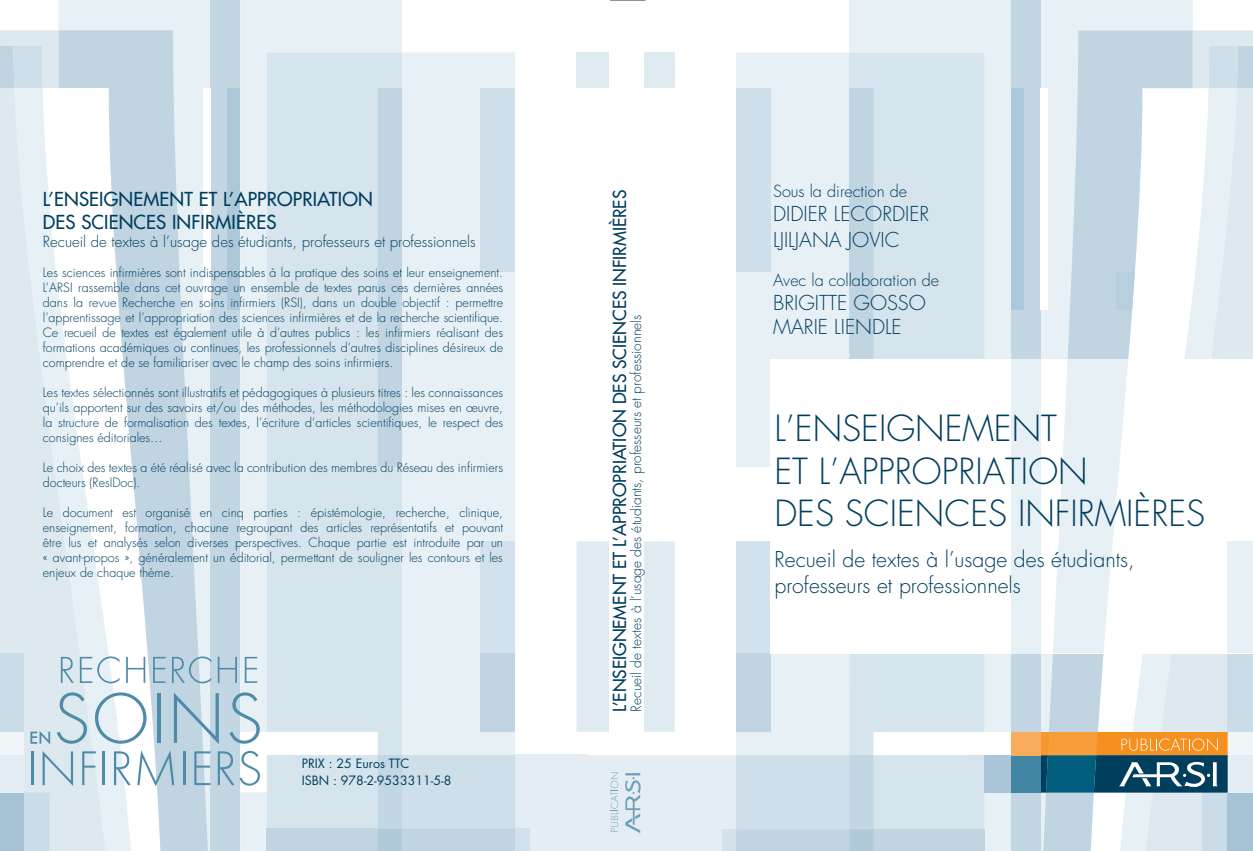
<style>
.page{position:relative;width:1253px;height:851px;background:#fff}
.page>*{position:absolute;margin:0;border:0;box-sizing:border-box;transform-origin:0 0}
.t1{font:300 35px/42.5px "Futura Std";color:#003e5e}
.t2{font:300 21.25px/25.5px "Futura Std";color:#003e5e}
.t3{font:300 20px/25.5px "Futura Std";color:#003e5e}
.t4{font:500 18.75px "Futura Std";color:#003e5e}
.t5{font:500 17.5px "Futura Std";color:#003e5e}
.t6{font:300 16.25px "Futura Std";color:#003e5e}
.t7{font:300 15px "Futura Std";color:#003e5e}
.t8{font:300 13.75px "Futura Std";color:#003e5e}
.t9{font:300 12.5px/15px "Futura Std";color:#003e5e;text-align:justify}
.t10{font:12.5px/17.2px "Futura Std";color:#003e5e}
</style>
<div class="page">
<div style="left:736px;top:53px;width:113px;height:797px;background:#e7f0f5"></div>
<div style="left:849px;top:0;width:343px;height:731px;background:#e7f0f5"></div>
<div style="left:849px;top:53px;width:135px;height:797px;background:#d6e4ed"></div>
<div style="left:1011px;top:0;width:29px;height:850px;background:#c2d6e3"></div>
<svg style="left:1038px;top:30px;width:154px;height:701px;background:#cddde8"></svg>
<svg style="left:1112px;top:88px;width:19px;height:643px;fill:#c0d4e2"></svg>
<svg style="left:1131px;top:88px;width:122px;height:643px"></svg>
<svg style="left:1192px;top:31px;width:61px;height:57px;background:#d2e1ea"></svg>
<div style="left:736px;top:755px;width:113px;height:74px;background:#cedfe9"></div>
<div style="left:849px;top:755px;width:24px;height:74px;background:#c2d6e3"></div>
<div style="left:736px;top:829px;width:113px;height:21px;background:#c0d4e2"></div>
<div style="left:849px;top:829px;width:24px;height:21px;background:#b1cada"></div>
<div style="left:657px;top:467px;width:113px;height:74px;background:#fff"></div>
<div style="left:1227px;top:792px;width:26px;height:58px;background:#a6c3d5"></div>
<div style="left:1227px;top:731px;width:26px;height:39px;background:#f0f5f8"></div>
<div style="left:1227px;top:755px;width:26px;height:37px;background:#e3edf3"></div>
<div style="left:1040px;top:88px;width:8px;height:222px;background:#fff"></div>
<div style="left:736px;top:88px;width:34px;height:184px;background:#cedfe9"></div>
<div style="left:849px;top:88px;width:24px;height:379px;background:#c0d4e2"></div>
<div style="left:1011px;top:88px;width:12px;height:222px;background:#adc8d8"></div>
<div style="left:576px;top:53px;width:98px;height:35px;background:#e0eaf1"></div>
<svg style="left:1116px;top:272px;width:18px;height:38px"></svg>
<div style="left:1227px;top:653px;width:26px;height:78px;background:#cadce7"></div>
<div style="left:736px;top:541px;width:34px;height:112px;background:#d2e1eb"></div>
<div style="left:736px;top:653px;width:34px;height:78px;background:#c0d4e2"></div>
<div style="left:576px;top:541px;width:98px;height:190px;background:#e0eaf1"></div>
<div style="left:770px;top:359px;width:483px;height:294px;background:#fff"></div>
<svg style="left:1053px;top:359px;width:75px;height:294px"></svg>
<div style="left:1227px;top:541px;width:26px;height:112px;background:#e7f0f5"></div>
<div style="left:1011px;top:359px;width:29px;height:294px;background:#e7f0f5"></div>
<svg style="left:873px;top:731px;width:354px;height:119px"></svg>
<div style="left:510px;top:754px;width:77px;height:96px;background:#e3edf3"></div>
<div style="left:402px;top:52px;width:113px;height:798px;background:#e7f0f5"></div>
<div style="left:58px;top:0;width:344px;height:692px;background:#e7f0f5"></div>
<div style="left:267px;top:52px;width:135px;height:798px;background:#d6e4ed"></div>
<div style="left:211px;top:0;width:29px;height:850px;background:#c2d6e3"></div>
<svg style="left:58px;top:30px;width:154px;height:662px;background:#ccdde8"></svg>
<svg style="left:120px;top:88px;width:18px;height:604px;fill:#c0d4e2"></svg>
<svg style="left:0;top:88px;width:120px;height:604px"></svg>
<svg style="left:0;top:30px;width:58px;height:58px;background:#d3e1ea"></svg>
<div style="left:402px;top:754px;width:113px;height:74px;background:#cedfe9"></div>
<div style="left:378px;top:754px;width:24px;height:74px;background:#c2d6e3"></div>
<div style="left:515px;top:828px;width:14px;height:22px;background:#d2e1eb"></div>
<div style="left:402px;top:828px;width:113px;height:22px;background:#c0d4e2"></div>
<div style="left:378px;top:828px;width:24px;height:22px;background:#b1cada"></div>
<div style="left:0;top:792px;width:24px;height:58px;background:#a6c3d5"></div>
<div style="left:0;top:731px;width:24px;height:39px;background:#f0f5f8"></div>
<div style="left:0;top:754px;width:24px;height:38px;background:#e3edf3"></div>
<div style="left:203px;top:88px;width:8px;height:221px;background:#fff"></div>
<div style="left:480px;top:88px;width:35px;height:184px;background:#cedfe9"></div>
<div style="left:378px;top:88px;width:24px;height:379px;background:#c0d4e2"></div>
<div style="left:228px;top:88px;width:12px;height:221px;background:#adc8d8"></div>
<svg style="left:116px;top:272px;width:19px;height:37px"></svg>
<div style="left:0;top:652px;width:24px;height:79px;background:#cadce7"></div>
<div style="left:480px;top:541px;width:35px;height:111px;background:#d2e1eb"></div>
<div style="left:480px;top:652px;width:35px;height:79px;background:#c0d4e2"></div>
<svg style="left:61px;top:656px;width:13px;height:26px"></svg>
<svg style="left:80px;top:656px;width:40px;height:27px"></svg>
<svg style="left:126px;top:656px;width:19px;height:26px"></svg>
<svg style="left:153px;top:656px;width:13px;height:26px"></svg>
<svg style="left:172px;top:656px;width:39px;height:27px"></svg>
<svg style="left:218px;top:656px;width:19px;height:26px"></svg>
<svg style="left:245px;top:656px;width:12px;height:26px"></svg>
<svg style="left:24px;top:692px;width:354px;height:158px"></svg>
<hr style="left:610px;top:0;width:35px;height:1px;background:#000">
<div style="left:581px;top:755px;width:155px;height:96px;background:#e3edf3"></div>
<div style="left:609px;top:45px;width:35px;height:698px;background:#fff"></div>
<h3 class="t4" style="left:43px;top:188px;width:24px">L’ENSEIGNEMENT</h3>
<h3 class="t4" style="left:199px;top:188px;width:48px">ET L’APPROPRIATION</h3>
<h3 class="t4" style="left:43px;top:210px;width:12px">DES</h3>
<h3 class="t4" style="left:81px;top:210px;width:12px">SCIENCES</h3>
<h3 class="t4" style="left:172px;top:210px;width:11px">INFIRMIÈRES</h3>
<p class="t7" style="left:43px;top:232px;width:434px">Recueil de textes à l’usage des étudiants, professeurs et professionnels</p>
<p class="t9" style="left:43px;top:265px;width:462px">Les sciences infirmières sont indispensables à la pratique des soins et leur enseignement.<br>L’ARSI rassemble dans cet ouvrage un ensemble de textes parus ces dernières années dans la revue Recherche en soins infirmiers (RSI), dans un double objectif : permettre l’apprentissage et l’appropriation des sciences infirmières et de la recherche scientifique.<br>Ce recueil de textes est également utile à d’autres publics : les infirmiers réalisant des formations académiques ou continues, les professionnels d’autres disciplines désireux de comprendre et de se familiariser avec le champ des soins infirmiers.</p>
<p class="t9" style="left:43px;top:385px;width:462px">Les textes sélectionnés sont illustratifs et pédagogiques à plusieurs titres : les connaissances qu’ils apportent sur des savoirs et/ou des méthodes, les méthodologies mises en œuvre, la structure de formalisation des textes, l’écriture d’articles scientifiques, le respect des consignes éditoriales…</p>
<p class="t9" style="left:43px;top:460px;width:462px">Le choix des textes a été réalisé avec la contribution des membres du Réseau des infirmiers docteurs (ResIDoc).</p>
<p class="t9" style="left:43px;top:505px;width:462px">Le document est organisé en cinq parties : épistémologie, recherche, clinique, enseignement, formation, chacune regroupant des articles représentatifs et pouvant être lus et analysés selon diverses perspectives. Chaque partie est introduite par un « avant-propos », généralement un éditorial, permettant de souligner les contours et les enjeux de chaque thème.</p>
<p class="t10" style="left:302px;top:754px;width:151px">PRIX : 25 Euros TTC<br>ISBN : 978-2-9533311-5-8</p>
<h3 class="t5" style="left:609px;top:711px;width:523px;rotate:-90deg">L’enseignement et l’appropriation des sciences infirmières</h3>
<p class="t8" style="left:628px;top:711px;width:398px;rotate:-90deg">recueil de textes à l’usage des étudiants, professeurs et professionnels</p>
<h3 class="t6" style="left:773px;top:181px;width:135px">Sous la direction de</h3>
<h3 class="t3" style="left:773px;top:202px;width:158px">DIDIER LECORDIER<br>LJILJANA JOVIC</h3>
<h3 class="t6" style="left:773px;top:270px;width:167px">Avec la collaboration de</h3>
<h3 class="t3" style="left:773px;top:291px;width:154px;line-height:24px">BRIGITTE GOSSO<br>MARIE LIENDLE</h3>
<h1 class="t1" style="left:774px;top:408px;width:203px">L’enseignement<br>et l’appropriation des</h1>
<h1 class="t1" style="left:845px;top:493px;width:21px">sciences</h1>
<h1 class="t1" style="left:1018px;top:493px;width:68px">infirmi</h1>
<h1 class="t1" style="left:1133px;top:493px;width:36px">ères</h1>
<h2 class="t2" style="left:774px;top:547px;width:362px">recueil de textes à l’usage des étudiants, professeurs et professionnels</h2>
</div>
